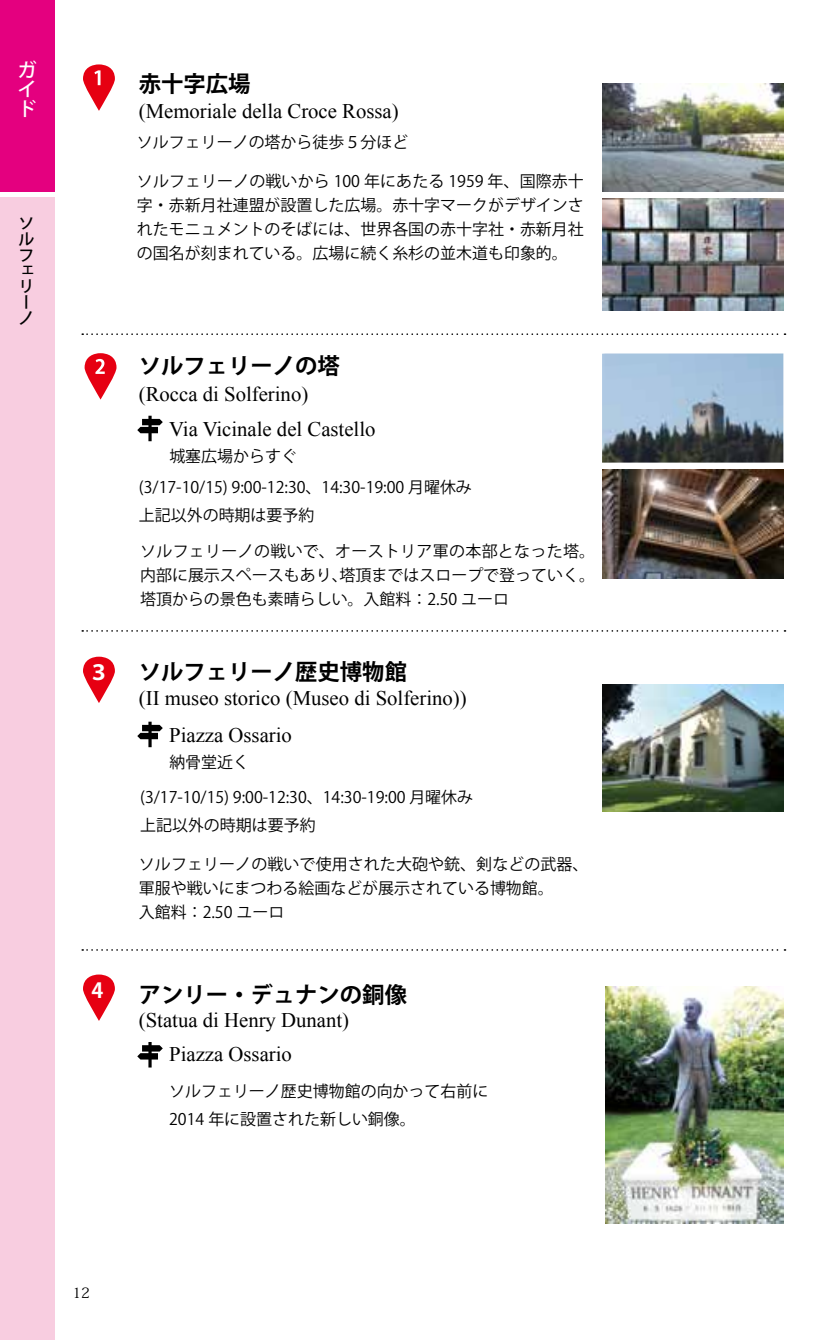
<style>
.page{position:relative;width:830px;height:1340px;background:#fff}
.page>*{position:absolute;margin:0;border:0;box-sizing:border-box;transform-origin:0 0}
.t1{font:700 22.28px "Koz Go Pr 6 N";color:#000}
.t2{font:20.7px "Times New Roman";color:#000}
.t3{font:700 20.7px "Koz Go Pr 6 N";color:#fff}
.t4{font:500 19.12px/19.1px "Koz Go Pr 6 N";color:#fff;text-align:justify}
.t5{font:15.97px/23.8px "Koz Go Pr 6 N";color:#000}
.t6{font:500 15.97px/16px "Koz Go Pr 6 N";color:#000}
.t7{font:14.4px "Koz Min Pro";color:#000}
</style>
<div class="page">
<svg style="left:137px;top:416px;width:26px;height:25px"></svg>
<svg style="left:137px;top:721px;width:26px;height:26px"></svg>
<svg style="left:137px;top:1042px;width:26px;height:25px"></svg>
<img style="left:602px;top:84px;width:180px;height:108px">
<img style="left:602px;top:198px;width:180px;height:112px">
<svg style="left:83px;top:64px;width:32px;height:47px"></svg>
<svg style="left:94px;top:70px;width:6px;height:15px"></svg>
<svg style="left:82px;top:333px;width:703px;height:2px"></svg>
<svg style="left:82px;top:630px;width:703px;height:1px"></svg>
<svg style="left:82px;top:949px;width:703px;height:1px"></svg>
<img style="left:602px;top:353px;width:181px;height:109px">
<img style="left:602px;top:684px;width:180px;height:127px">
<img style="left:605px;top:986px;width:178px;height:237px">
<img style="left:602px;top:469px;width:181px;height:109px">
<svg style="left:85px;top:353px;width:31px;height:46px"></svg>
<svg style="left:95px;top:359px;width:10px;height:15px"></svg>
<div style="left:0;top:0;width:54px;height:191px;background:#e4007f"></div>
<div style="left:0;top:198px;width:54px;height:1141px;background:#f8cde0"></div>
<svg style="left:83px;top:656px;width:32px;height:47px"></svg>
<svg style="left:83px;top:974px;width:32px;height:46px"></svg>
<p class="t4" style="left:18px;top:61px;width:20px">ガイド</p>
<p class="t6" style="left:19px;top:215px;width:17px">ソルフェリーノ</p>
<h1 class="t1" style="left:139px;top:71px;width:113px">赤十字広場</h1>
<p class="t2" style="left:139px;top:97px;width:261px">(Memoriale della Croce Rossa)</p>
<p class="t5" style="left:137px;top:130px;width:273px">ソルフェリーノの塔から徒歩５分ほど</p>
<p class="t5" style="left:137px;top:169px;width:448px;text-align:justify">ソルフェリーノの戦いから 100 年にあたる 1959 年、国際赤十字・赤新月社連盟が設置した広場。赤十字マークがデザインされたモニュメントのそばには、世界各国の赤十字社・赤新月社の国名が刻まれている。広場に続く糸杉の並木道も印象的。</p>
<p class="t3" style="left:88px;top:660px;width:22px">３</p>
<p class="t3" style="left:92px;top:978px;width:13px">4</p>
<h1 class="t1" style="left:139px;top:354px;width:202px">ソルフェリーノの塔</h1>
<p class="t2" style="left:139px;top:380px;width:171px">(Rocca di Solferino)</p>
<p class="t2" style="left:169px;top:415px;width:208px">Via Vicinale del Castello</p>
<p class="t5" style="left:169px;top:445px;width:129px">城塞広場からすぐ</p>
<p class="t5" style="left:139px;top:473px;width:334px;line-height:27.9px">(3/17-10/15) 9:00-12:30、14:30-19:00 月曜休み上記以外の時期は要予約</p>
<p class="t5" style="left:140px;top:540px;width:456px;text-align:justify">ソルフェリーノの戦いで、オーストリア軍の本部となった塔。内部に展示スペースもあり、塔頂まではスロープで登っていく。塔頂からの景色も素晴らしい。入館料：2.50 ユーロ</p>
<h1 class="t1" style="left:139px;top:659px;width:269px">ソルフェリーノ歴史博物館</h1>
<p class="t2" style="left:139px;top:684px;width:329px">(II museo storico (Museo di Solferino))</p>
<p class="t2" style="left:169px;top:721px;width:124px">Piazza Ossario</p>
<p class="t5" style="left:169px;top:750px;width:81px">納骨堂近く</p>
<p class="t5" style="left:140px;top:783px;width:334px;line-height:27.9px">(3/17-10/15) 9:00-12:30、14:30-19:00 月曜休み上記以外の時期は要予約</p>
<p class="t5" style="left:139px;top:852px;width:451px">ソルフェリーノの戦いで使用された大砲や銃、剣などの武器、軍服や戦いにまつわる絵画などが展示されている博物館。<br>入館料：2.50 ユーロ</p>
<h1 class="t1" style="left:139px;top:981px;width:269px">アンリー・デュナンの銅像</h1>
<p class="t2" style="left:139px;top:1006px;width:212px">(Statua di Henry Dunant)</p>
<p class="t2" style="left:169px;top:1039px;width:124px">Piazza Ossario</p>
<p class="t5" style="left:169px;top:1077px;width:320px;line-height:27.9px">ソルフェリーノ歴史博物館の向かって右前に<br>2014 年に設置された新しい銅像。</p>
<p class="t7" style="left:72px;top:1282px;width:19px">12</p>
</div>
